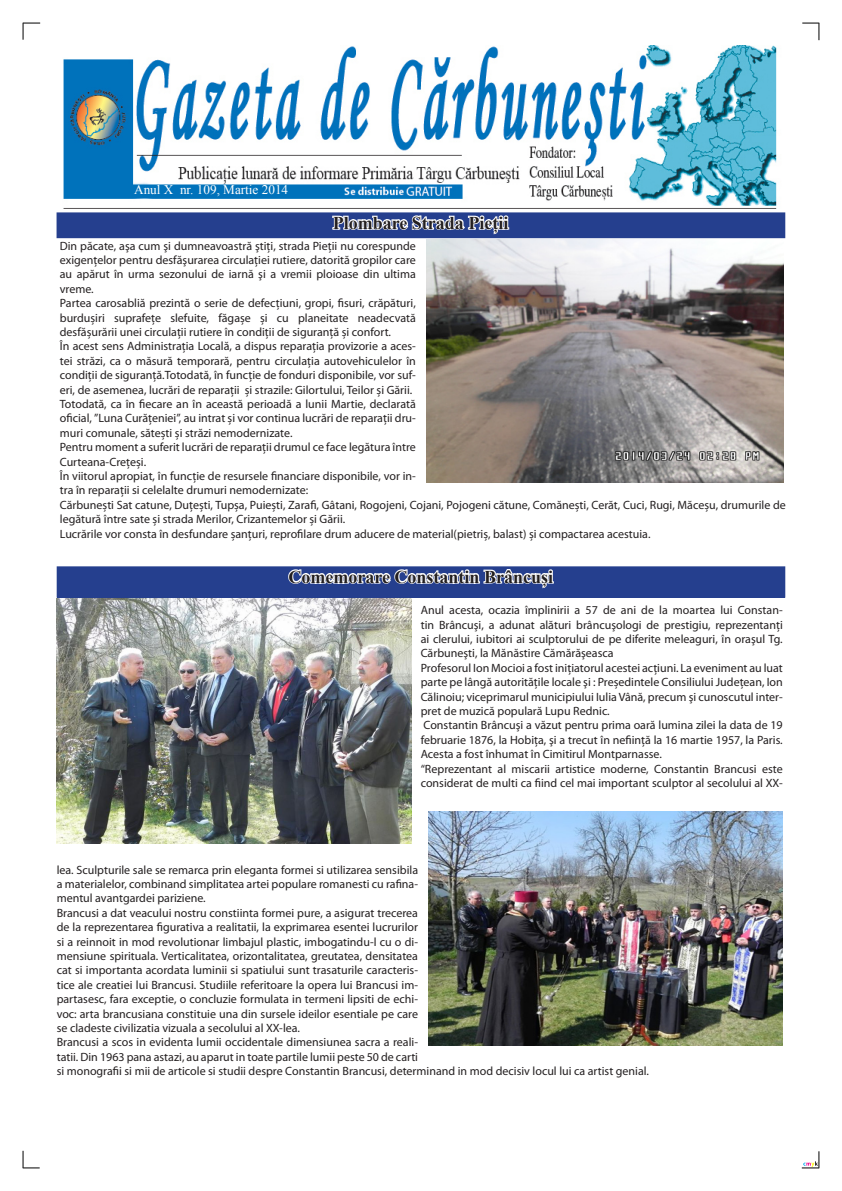
<style>
.page{position:relative;width:842px;height:1191px;background:#fff}
.page>*{position:absolute;margin:0;border:0;box-sizing:border-box;transform-origin:0 0}
.t1{font:700 18px "Times New Roman";color:#231f20}
.t2{font:13.2px "Times New Roman";color:#fff}
.t3{font:12px/14.4px "Myriad Pro";color:#231f20;text-align:justify}
</style>
<div class="page">
<img style="left:63px;top:45px;width:714px;height:164px">
<div style="left:57px;top:213px;width:728px;height:25px;background:#253f8e"></div>
<svg style="left:331px;top:203px;width:179px;height:32px"></svg>
<div style="left:57px;top:212px;width:728px;height:26px;border:1px solid #253f8e"></div>
<div style="left:57px;top:567px;width:728px;height:30px;background:#253f8e"></div>
<svg style="left:288px;top:569px;width:266px;height:20px"></svg>
<div style="left:57px;top:566px;width:728px;height:31px;border:1px solid #253f8e"></div>
<img style="left:428px;top:811px;width:354px;height:234px">
<img style="left:57px;top:599px;width:354px;height:244px">
<img style="left:427px;top:239px;width:357px;height:243px">
<svg style="left:23px;top:1150px;width:17px;height:18px"></svg>
<svg style="left:23px;top:23px;width:17px;height:17px"></svg>
<svg style="left:802px;top:23px;width:17px;height:17px"></svg>
<svg style="left:802px;top:1151px;width:17px;height:17px"></svg>
<p class="t2" style="left:134px;top:181px;width:156px">Anul X nr. 109, Martie 2014</p>
<p class="t1" style="left:333px;top:210px;width:177px">Plombare Strada Pieții</p>
<p class="t3" style="left:60px;top:238px;width:358px">Din păcate, aşa cum şi dumneavoastră ştiţi, strada Pieţii nu corespunde exigenţelor pentru desfăşurarea circulaţiei rutiere, datorită gropilor care au apărut în urma sezonului de iarnă şi a vremii ploioase din ultima vreme.</p>
<p class="t3" style="left:60px;top:296px;width:357px">Partea carosabliă prezintă o serie de defecțiuni, gropi, fisuri, crăpături, burdușiri suprafețe slefuite, făgașe și cu planeitate neadecvată desfășurării unei circulații rutiere în condiții de siguranță și confort.</p>
<p class="t3" style="left:60px;top:339px;width:358px">În acest sens Administraţia Locală, a dispus reparația provizorie a aces&shy;tei străzi, ca o măsură temporară, pentru circulaţia autovehiculelor în condiţii de siguranţă.Totodată, în funcție de fonduri disponibile, vor suf&shy;eri, de asemenea, lucrări de reparații și strazile: Gilortului, Teilor și Gării.</p>
<p class="t3" style="left:60px;top:396px;width:358px">Totodată, ca în fiecare an în această perioadă a lunii Martie, declarată oficial, ”Luna Curățeniei”, au intrat și vor continua lucrări de reparații dru&shy;muri comunale, sătești și străzi nemodernizate.</p>
<p class="t3" style="left:60px;top:440px;width:357px">Pentru moment a suferit lucrări de reparații drumul ce face legătura între<br>Curteana-Crețeși.</p>
<p class="t3" style="left:60px;top:468px;width:358px">În viitorul apropiat, în funcție de resursele financiare disponibile, vor in&shy;tra în reparații si celelalte drumuri nemodernizate:</p>
<p class="t3" style="left:60px;top:497px;width:727px">Cărbunești Sat catune, Duțești, Tupșa, Puiești, Zarafi, Gâtani, Rogojeni, Cojani, Pojogeni cătune, Comănești, Cerăt, Cuci, Rugi, Măceșu, drumurile de legătură între sate și strada Merilor, Crizantemelor și Gării.</p>
<p class="t3" style="left:60px;top:526px;width:592px">Lucrările vor consta în desfundare șanțuri, reprofilare drum aducere de material(pietriș, balast) și compactarea acestuia.</p>
<p class="t1" style="left:288px;top:564px;width:266px">Comemorare Constantin Brâncuși</p>
<p class="t3" style="left:421px;top:603px;width:364px">Anul acesta, ocazia împlinirii a 57 de ani de la moartea lui Constan&shy;tin Brâncuşi, a adunat alături brâncuşologi de prestigiu, reprezentanţi ai clerului, iubitori ai sculptorului de pe diferite meleaguri, în oraşul Tg.<br>Cărbuneşti, la Mănăstire Cămărăşeasca</p>
<p class="t3" style="left:421px;top:660px;width:364px">Profesorul Ion Mocioi a fost iniţiatorul acestei acţiuni. La eveniment au luat parte pe lângă autoritățile locale şi : Președintele Consiliului Județean, Ion Călinoiu; viceprimarul municipiului Iulia Vână, precum şi cunoscutul inter&shy;pret de muzică populară Lupu Rednic.</p>
<p class="t3" style="left:421px;top:718px;width:364px">Constantin Brâncuşi a văzut pentru prima oară lumina zilei la data de 19 februarie 1876, la Hobiţa, şi a trecut în nefiinţă la 16 martie 1957, la Paris.<br>Acesta a fost înhumat în Cimitirul Montparnasse.</p>
<p class="t3" style="left:421px;top:761px;width:364px">“Reprezentant al miscarii artistice moderne, Constantin Brancusi este considerat de multi ca fiind cel mai important sculptor al secolului al XX-</p>
<p class="t3" style="left:57px;top:862px;width:363px">lea. Sculpturile sale se remarca prin eleganta formei si utilizarea sensibila a materialelor, combinand simplitatea artei populare romanesti cu rafina&shy;mentul avantgardei pariziene.</p>
<p class="t3" style="left:57px;top:905px;width:363px">Brancusi a dat veacului nostru constiinta formei pure, a asigurat trecerea de la reprezentarea figurativa a realitatii, la exprimarea esentei lucrurilor si a reinnoit in mod revolutionar limbajul plastic, imbogatindu-l cu o di&shy;mensiune spirituala. Verticalitatea, orizontalitatea, greutatea, densitatea cat si importanta acordata luminii si spatiului sunt trasaturile caracteris&shy;tice ale creatiei lui Brancusi. Studiile referitoare la opera lui Brancusi im&shy;partasesc, fara exceptie, o concluzie formulata in termeni lipsiti de echi&shy;voc: arta brancusiana constituie una din sursele ideilor esentiale pe care se cladeste civilizatia vizuala a secolului al XX-lea.</p>
<p class="t3" style="left:57px;top:1035px;width:594px;text-align:left">Brancusi a scos in evidenta lumii occidentale dimensiunea sacra a reali-<br>tatii. Din 1963 pana astazi, au aparut in toate partile lumii peste 50 de carti<br>si monografii si mii de articole si studii despre Constantin Brancusi, determinand in mod decisiv locul lui ca artist genial.</p>
</div>
